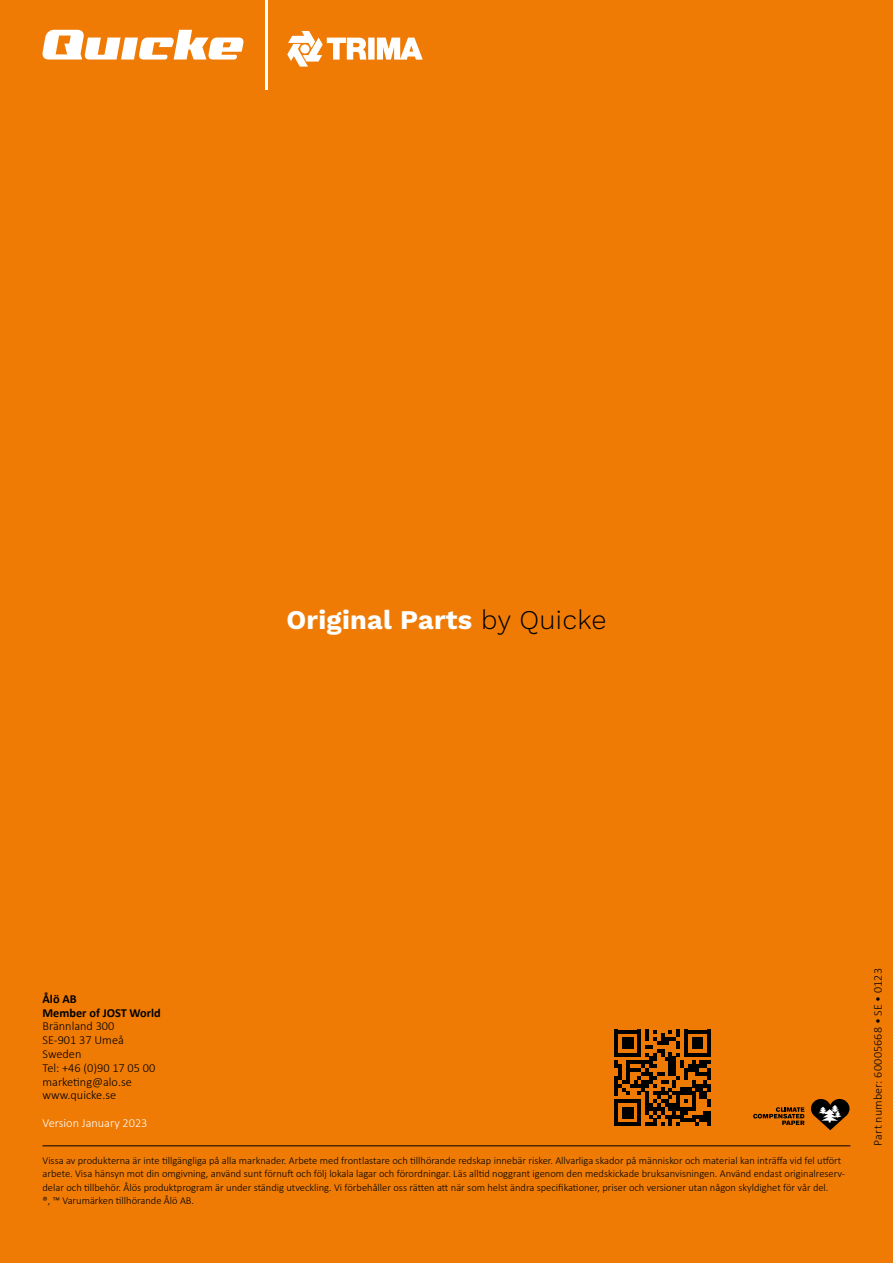
<style>
.page{position:relative;width:893px;height:1263px;background:#ef7b05}
.page>*{position:absolute;margin:0;border:0;box-sizing:border-box;transform-origin:0 0}
.t1{font:700 27px "Work Sans";letter-spacing:.01em;color:#fff}
.t2{font:300 12.3px/13.8px "Calibri";color:#000}
.t3{font:700 12.3px/13.8px "Calibri";color:#000}
.t4{font:300 12.3px "Calibri";color:#fff}
.t5{font:300 12px "Calibri";letter-spacing:.01em;color:#000}
.t6{font:300 10.5px/13.5px "Calibri";color:#000}
.s1{font-weight:300;color:#000}
</style>
<div class="page">
<hr style="left:43px;top:1145px;width:807px;height:1px;background:#000">
<svg style="left:811px;top:1099px;width:38px;height:31px"></svg>
<svg style="left:753px;top:1107px;width:52px;height:18px"></svg>
<svg style="left:614px;top:1029px;width:97px;height:97px;background:#6f3902"></svg>
<div style="left:0;top:0;width:266px;height:72px;background:#ef7b05"></div>
<div style="left:266px;top:0;width:180px;height:72px;background:#ef7b05"></div>
<svg style="left:43px;top:30px;width:200px;height:30px"></svg>
<svg style="left:377px;top:38px;width:46px;height:22px"></svg>
<div style="left:368px;top:38px;width:7px;height:22px;background:#fff"></div>
<svg style="left:287px;top:31px;width:79px;height:36px"></svg>
<hr style="left:266px;top:0;width:2px;height:89px;background:#fff">
<h1 class="t1" style="left:286px;top:604px;width:321px">Original Parts <span class="s1">by Quicke</span></h1>
<p class="t3" style="left:43px;top:991px;width:120px">Ålö AB<br>Member of JOST World</p>
<p class="t2" style="left:43px;top:1019px;width:114px">Brännland 300<br>SE-901 37 Umeå<br>Sweden<br>Tel: +46 (0)90 17 05 00 marketing@alo.se www.quicke.se</p>
<p class="t4" style="left:43px;top:1115px;width:107px">Version January 2023</p>
<p class="t6" style="left:43px;top:1153px;width:804px">Vissa av produkterna är inte tillgängliga på alla marknader. Arbete med frontlastare och tillhörande redskap innebär risker. Allvarliga skador på människor och material kan inträffa vid fel utfört arbete. Visa hänsyn mot din omgivning, använd sunt förnuft och följ lokala lagar och förordningar. Läs alltid noggrant igenom den medskickade bruksanvisningen. Använd endast originalreserv&shy;delar och tillbehör. Ålös produktprogram är under ständig utveckling. Vi förbehåller oss rätten att när som helst ändra specifikationer, priser och versioner utan någon skyldighet för vår del.<br>®, ™ Varumärken tillhörande Ålö AB.</p>
<p class="t5" style="left:870px;top:1146px;width:179px;rotate:-90deg">Part number: 60005668 • SE • 0123</p>
</div>
